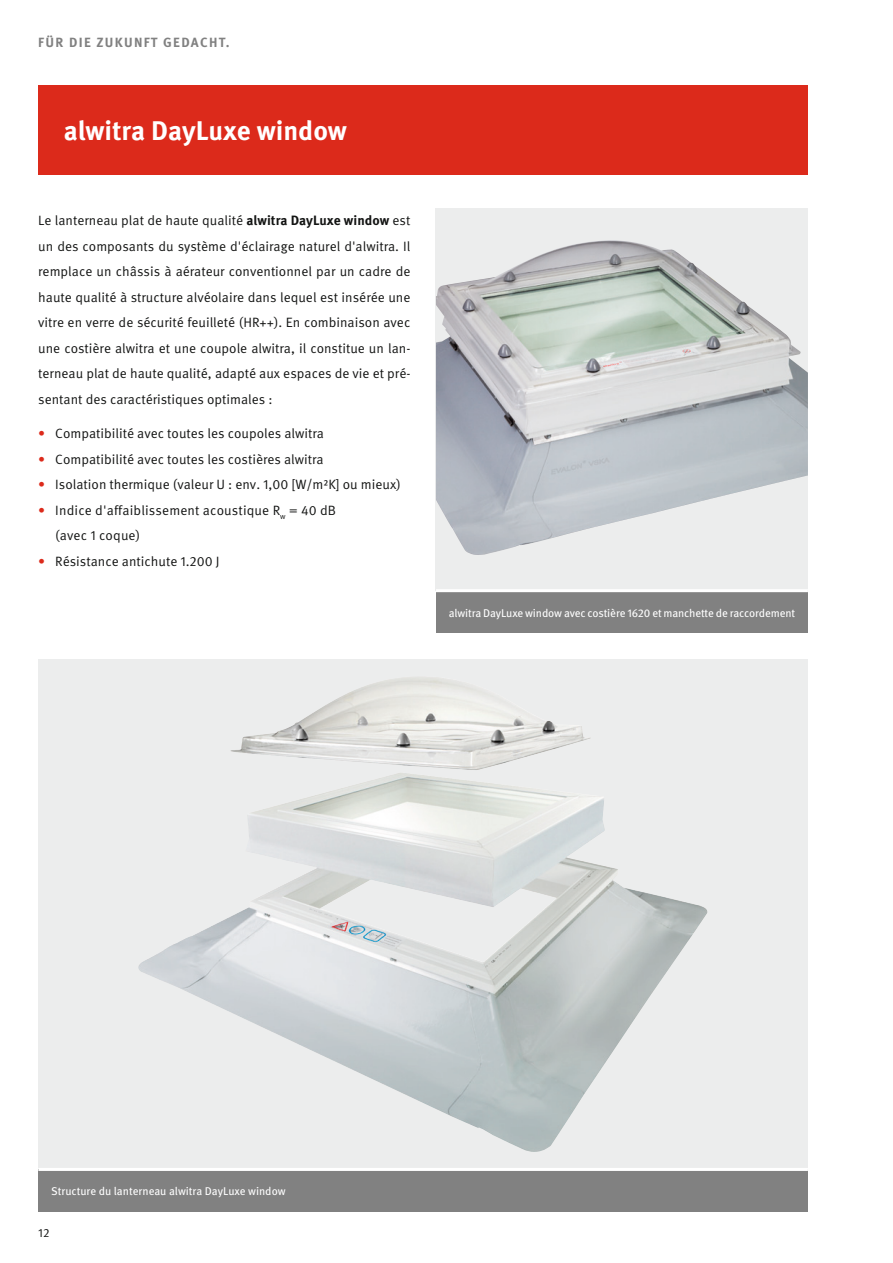
<style>
.page{position:relative;width:893px;height:1263px;background:#fff}
.page>*{position:absolute;margin:0;border:0;box-sizing:border-box;transform-origin:0 0}
.t1{font:700 27px "Meta Pro";color:#fff}
.t2{font:13.5px/25.5px "Meta Pro";color:#131413;text-align:justify}
.t3{font:700 13.35px "Meta Pro";letter-spacing:.1em;color:#818181}
.t4{font:12px "Meta Pro";color:#131413}
.t5{font:11.25px "Meta Pro";letter-spacing:-.01em;color:#fff}
.s1{font-weight:700}
.s2{color:#dc2a1b}
</style>
<div class="page">
<div style="left:38px;top:85px;width:770px;height:89px;background:#dc2a1b"></div>
<div style="left:436px;top:208px;width:372px;height:383px;background:#eceded"></div>
<img style="left:436px;top:240px;width:372px;height:315px">
<div style="left:436px;top:591px;width:372px;height:42px;background:#818181"></div>
<hr style="left:436px;top:589px;width:372px;height:3px;background:#fff">
<div style="left:38px;top:659px;width:770px;height:510px;background:#eceded"></div>
<div style="left:38px;top:1169px;width:770px;height:43px;background:#818181"></div>
<hr style="left:38px;top:1168px;width:770px;height:3px;background:#fff">
<img style="left:138px;top:677px;width:570px;height:475px">
<p class="t3" style="left:38px;top:34px;width:193px">FÜR DIE ZUKUNFT GEDACHT.</p>
<h1 class="t1" style="left:64px;top:114px;width:285px">alwitra DayLuxe window</h1>
<p class="t2" style="left:38px;top:208px;width:374px">Le lanterneau plat de haute qualité <span class="s1">alwitra DayLuxe window</span> est un des composants du système d'éclairage naturel d'alwitra. Il remplace un châssis à aérateur conventionnel par un cadre de haute qualité à structure alvéolaire dans lequel est insérée une vitre en verre de sécurité feuilleté (HR++). En combinaison avec une costière alwitra et une coupole alwitra, il constitue un lan&shy;terneau plat de haute qualité, adapté aux espaces de vie et pré&shy;sentant des caractéristiques optimales :</p>
<p class="t2" style="left:38px;top:421px;width:287px"><span class="s2">•</span> Compatibilité avec toutes les coupoles alwitra</p>
<p class="t2" style="left:38px;top:446px;width:287px"><span class="s2">•</span> Compatibilité avec toutes les costières alwitra</p>
<p class="t2" style="left:38px;top:472px;width:364px"><span class="s2">•</span> Isolation thermique (valeur U : env. 1,00 [W/m²K] ou mieux)</p>
<p class="t2" style="left:55px;top:498px;width:282px;text-indent:-17px"><span class="s2">•</span> Indice d'affaiblissement acoustique R<sub>w</sub> = 40 dB (avec 1 coque)</p>
<p class="t2" style="left:38px;top:549px;width:183px"><span class="s2">•</span> Résistance antichute 1.200 J</p>
<p class="t5" style="left:449px;top:606px;width:348px">alwitra DayLuxe window avec costière 1620 et manchette de raccordement</p>
<p class="t5" style="left:51px;top:1184px;width:236px">Structure du lanterneau alwitra DayLuxe window</p>
<p class="t4" style="left:38px;top:1225px;width:13px">12</p>
</div>
